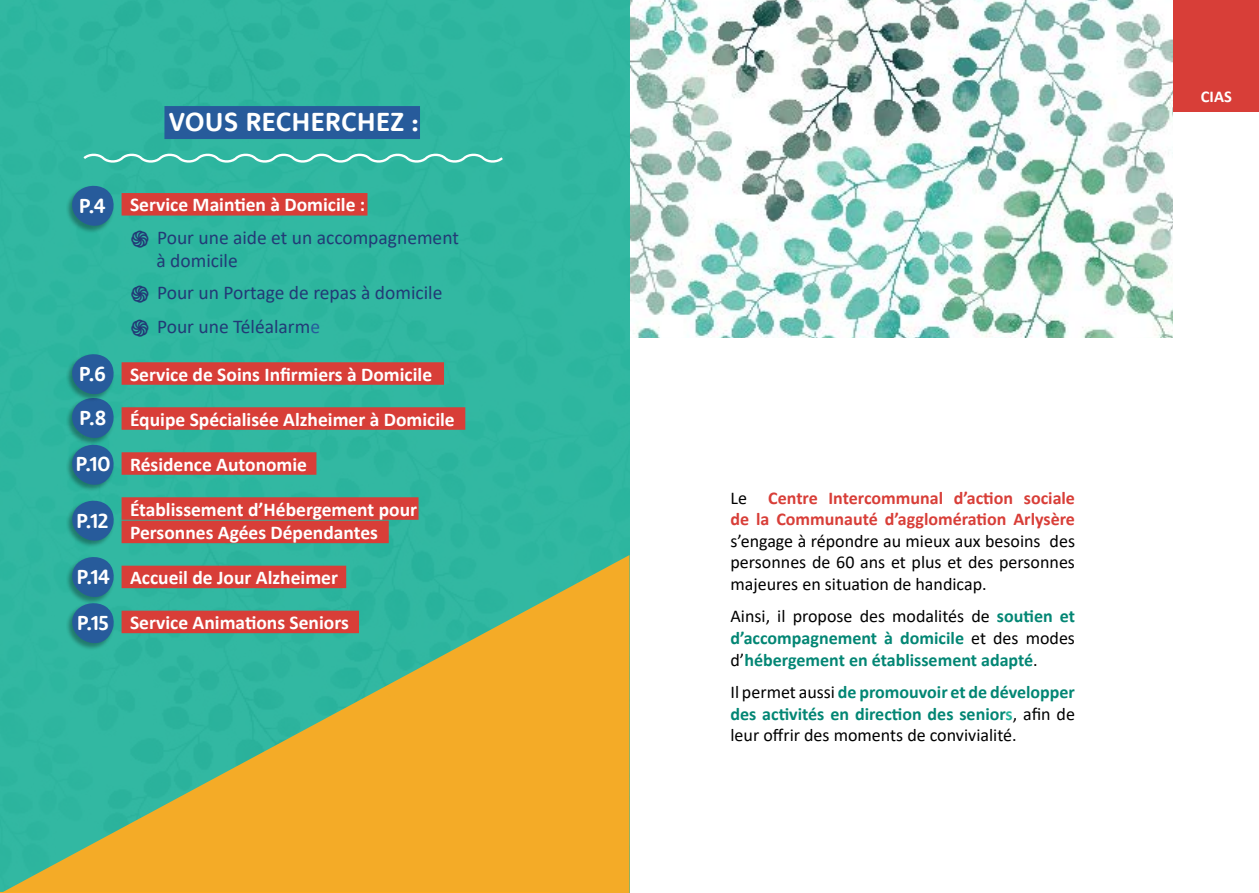
<style>
.page{position:relative;width:1259px;height:893px;background:#fff}
.page>*{position:absolute;margin:0;border:0;box-sizing:border-box;transform-origin:0 0}
.t1{font:700 27px "Rooney Sans";color:#fff}
.t2{font:700 21px/43.8px "Rooney Sans";letter-spacing:-.05em;color:#fff}
.t3{font:700 19.5px/23.4px "Calibri";color:#fff}
.t4{font:19.5px/32.4px "Calibri";color:#223a76}
.t5{font:700 18px/21.6px "Calibri";color:#038674;text-align:justify}
.t6{font:18px/21.6px "Calibri";color:#000;text-align:justify}
.t7{font:700 18px/21.6px "Calibri";color:#d83e38}
.t8{font:700 16.5px "Calibri";color:#fff}
.s1{font-weight:700;color:#fff}
.s2{font-weight:700}
.s3{color:#275b9b}
.s4{font-weight:400;color:#000}
.s5{color:#29b59e}
</style>
<div class="page">
<img style="left:629px;top:0;width:545px;height:893px">
<div style="left:630px;top:338px;width:544px;height:555px;background:#fff"></div>
<div style="left:1174px;top:0;width:85px;height:112px;background:#d83e38"></div>
<div style="left:0;top:0;width:629px;height:893px;background:#31b7a1"></div>
<div style="left:164px;top:106px;width:256px;height:33px;background:#275b9b"></div>
<svg style="left:83px;top:153px;width:420px;height:10px"></svg>
<div style="left:122px;top:193px;width:245px;height:23px;background:#d83e38"></div>
<div style="left:122px;top:362px;width:322px;height:23px;background:#d83e38"></div>
<div style="left:122px;top:407px;width:343px;height:23px;background:#d83e38"></div>
<div style="left:122px;top:452px;width:194px;height:23px;background:#d83e38"></div>
<div style="left:122px;top:497px;width:296px;height:23px;background:#d83e38"></div>
<div style="left:122px;top:521px;width:267px;height:22px;background:#d83e38"></div>
<svg style="left:3px;top:555px;width:626px;height:337px;fill:#f4ab27"></svg>
<div style="left:66px;top:398px;width:49px;height:48px;background:#000;opacity:.33"></div>
<div style="left:66px;top:185px;width:49px;height:48px;background:#000;opacity:.33"></div>
<svg style="left:71px;top:185px;width:44px;height:43px"></svg>
<div style="left:66px;top:354px;width:49px;height:48px;background:#000;opacity:.33"></div>
<div style="left:66px;top:444px;width:49px;height:48px;background:#000;opacity:.33"></div>
<svg style="left:71px;top:354px;width:44px;height:133px"></svg>
<div style="left:66px;top:500px;width:49px;height:48px;background:#000;opacity:.33"></div>
<svg style="left:71px;top:500px;width:44px;height:43px"></svg>
<div style="left:66px;top:557px;width:49px;height:48px;background:#000;opacity:.33"></div>
<div style="left:66px;top:603px;width:49px;height:48px;background:#000;opacity:.33"></div>
<svg style="left:71px;top:555px;width:45px;height:90px"></svg>
<hr style="left:0;top:892px;width:629px;height:1px;background:#ffab21">
<h1 class="t1" style="left:169px;top:104px;width:252px">VOUS RECHERCHEZ :</h1>
<p class="t2" style="left:79px;top:183px;width:28px">P.4</p>
<p class="t2" style="left:79px;top:352px;width:29px">P.6<br>P.8</p>
<p class="t2" style="left:75px;top:442px;width:37px">P.10</p>
<p class="t2" style="left:76px;top:498px;width:34px">P.12</p>
<p class="t2" style="left:77px;top:553px;width:35px;line-height:45.8px">P.14<br>P.15</p>
<p class="t4" style="left:130px;top:188px;width:330px"><span class="s1">Service Maintien à Domicile :<br></span><span class="s2">֍</span> Pour une aide et un accompagnement</p>
<p class="t4" style="left:130px;top:244px;width:314px;line-height:31.8px;text-indent:26px">à domicile<br><span class="s2">֍</span> Pour un Portage de repas à domicile</p>
<p class="t4" style="left:130px;top:309px;width:191px"><span class="s2">֍</span> Pour une Téléalarm<span class="s3">e</span></p>
<p class="t3" style="left:130px;top:362px;width:304px">Service de Soins Infirmiers à Domicile</p>
<p class="t3" style="left:130px;top:407px;width:326px">Équipe Spécialisée Alzheimer à Domicile</p>
<p class="t3" style="left:130px;top:452px;width:178px">Résidence Autonomie</p>
<p class="t3" style="left:130px;top:497px;width:288px">Établissement d’Hébergement pour<br>Personnes Agées Dépendantes</p>
<p class="t3" style="left:130px;top:565px;width:209px">Accueil de Jour Alzheimer</p>
<p class="t3" style="left:130px;top:610px;width:220px">Service Animations Seniors</p>
<p class="t8" style="left:1200px;top:85px;width:32px">CIAS</p>
<p class="t7" style="left:730px;top:487px;width:346px"><span class="s4">Le</span> Centre Intercommunal d’action sociale de la Communauté d’agglomération Arlysère</p>
<p class="t6" style="left:730px;top:530px;width:346px">s’engage à répondre au mieux aux besoins des personnes de 60 ans et plus et des personnes majeures en situation de handicap.</p>
<p class="t5" style="left:730px;top:605px;width:346px"><span class="s4">Ainsi, il propose des modalités de</span> soutien et d’accompagnement à domicile <span class="s4">et des modes d’</span>hébergement en établissement adapté<span class="s4">.</span></p>
<p class="t5" style="left:730px;top:681px;width:346px"><span class="s4">Il permet aussi</span> de promouvoir et de développer des activités en direction des senior<span class="s5">s</span><span class="s4">, afin de leur offrir des moments de convivialité.</span></p>
</div>
